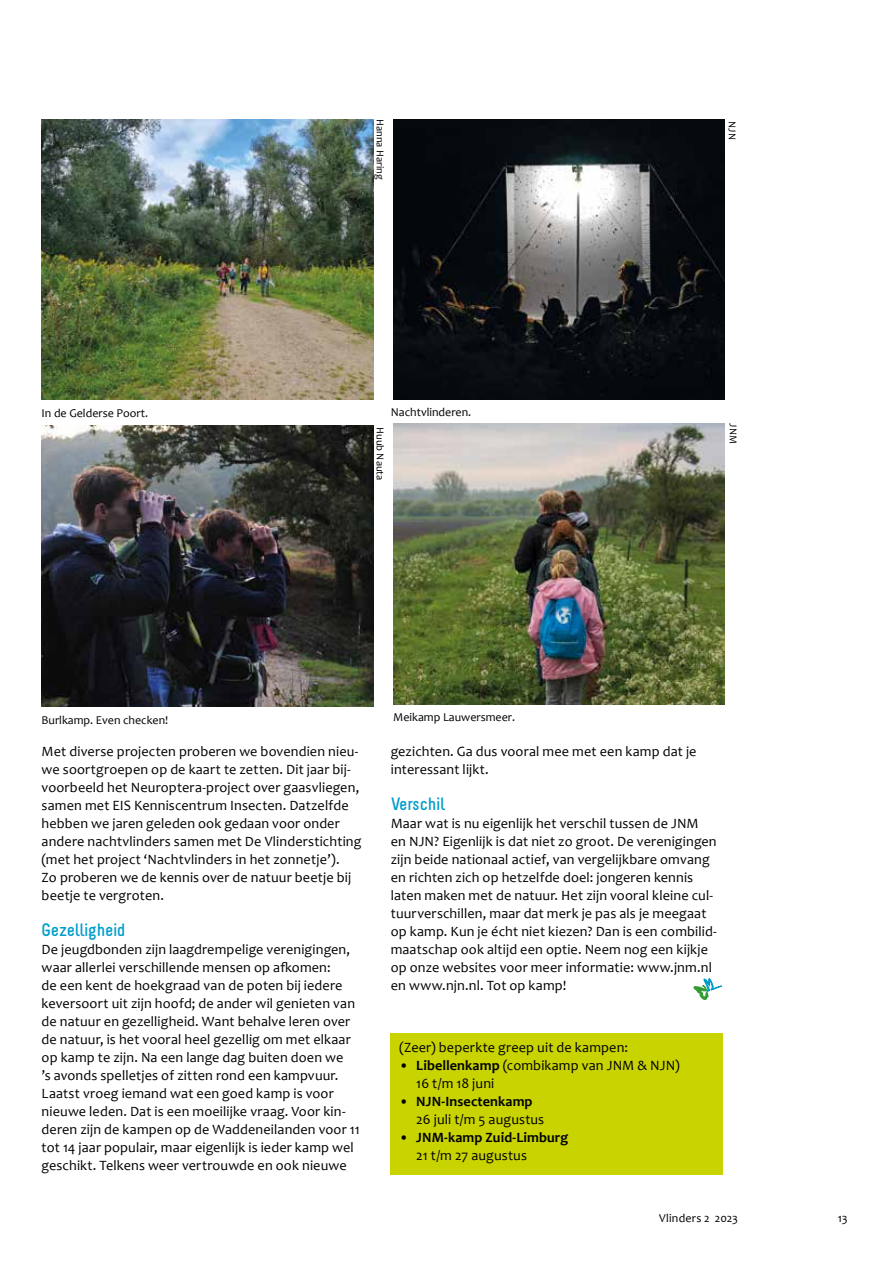
<style>
.page{position:relative;width:893px;height:1263px;background:#fff}
.page>*{position:absolute;margin:0;border:0;box-sizing:border-box;transform-origin:0 0}
.t1{font:700 18px "Melbourne";color:#009dcc}
.t2{font:14.25px/18px "Candara";letter-spacing:.01em;color:#000}
.t3{font:700 14.25px "Candara";letter-spacing:.01em;color:#000}
.t4{font:12px "Candara";color:#000}
.t5{font:10.5px "Candara";color:#000}
.s1{font-weight:700}
</style>
<div class="page">
<img style="left:42px;top:119px;width:331px;height:281px">
<img style="left:42px;top:426px;width:331px;height:281px">
<img style="left:393px;top:119px;width:332px;height:281px">
<img style="left:393px;top:423px;width:332px;height:281px">
<svg style="left:694px;top:978px;width:28px;height:22px"></svg>
<div style="left:391px;top:1033px;width:332px;height:141px;background:#c8d300"></div>
<p class="t5" style="left:387px;top:119px;width:62px;rotate:90deg">Hanna Haring</p>
<p class="t5" style="left:739px;top:121px;width:20px;rotate:90deg">NJN</p>
<p class="t4" style="left:42px;top:405px;width:108px">In de Gelderse Poort.</p>
<p class="t4" style="left:391px;top:405px;width:82px">Nachtvlinderen.</p>
<p class="t5" style="left:387px;top:427px;width:55px;rotate:90deg">Huub Nauta</p>
<p class="t5" style="left:740px;top:423px;width:22px;rotate:90deg">JNM</p>
<p class="t4" style="left:42px;top:712px;width:128px">Burlkamp. Even checken!</p>
<p class="t4" style="left:393px;top:709px;width:124px">Meikamp Lauwersmeer.</p>
<p class="t2" style="left:42px;top:742px;width:321px">Met diverse projecten proberen we bovendien nieu&shy;we soortgroepen op de kaart te zetten. Dit jaar bij&shy;voorbeeld het Neuroptera-project over gaasvliegen, samen met EIS Kenniscentrum Insecten. Datzelfde hebben we jaren geleden ook gedaan voor onder andere nachtvlinders samen met De Vlinderstichting (met het project ‘Nachtvlinders in het zonnetje’).<br>Zo proberen we de kennis over de natuur beetje bij beetje te vergroten.</p>
<p class="t1" style="left:42px;top:920px;width:85px">Gezelligheid</p>
<p class="t2" style="left:42px;top:940px;width:320px">De jeugdbonden zijn laagdrempelige verenigingen, waar allerlei verschillende mensen op afkomen:<br>de een kent de hoekgraad van de poten bij iedere keversoort uit zijn hoofd; de ander wil genieten van de natuur en gezelligheid. Want behalve leren over de natuur, is het vooral heel gezellig om met elkaar op kamp te zijn. Na een lange dag buiten doen we<br>’s avonds spelletjes of zitten rond een kampvuur.<br>Laatst vroeg iemand wat een goed kamp is voor nieuwe leden. Dat is een moeilijke vraag. Voor kin&shy;deren zijn de kampen op de Waddeneilanden voor 11 tot 14 jaar populair, maar eigenlijk is ieder kamp wel geschikt. Telkens weer vertrouwde en ook nieuwe</p>
<p class="t2" style="left:391px;top:742px;width:307px">gezichten. Ga dus vooral mee met een kamp dat je interessant lijkt.</p>
<p class="t1" style="left:391px;top:794px;width:55px">Verschil</p>
<p class="t2" style="left:391px;top:814px;width:328px">Maar wat is nu eigenlijk het verschil tussen de JNM en NJN? Eigenlijk is dat niet zo groot. De verenigingen zijn beide nationaal actief, van vergelijkbare omvang en richten zich op hetzelfde doel: jongeren kennis laten maken met de natuur. Het zijn vooral kleine cul&shy;tuurverschillen, maar dat merk je pas als je meegaat op kamp. Kun je écht niet kiezen? Dan is een combilid&shy;maatschap ook altijd een optie. Neem nog een kijkje op onze websites voor meer informatie: www.jnm.nl en www.njn.nl. Tot op kamp!</p>
<p class="t2" style="left:399px;top:1038px;width:230px">(Zeer) beperkte greep uit de kampen:</p>
<p class="t2" style="left:416px;top:1056px;width:265px;text-indent:-17px"><span class="s1">• Libellenkamp</span> (combikamp van JNM &amp; NJN)<br>16 t/m 18 juni</p>
<p class="t3" style="left:399px;top:1092px;width:135px">• NJN-Insectenkamp</p>
<p class="t2" style="left:416px;top:1110px;width:129px">26 juli t/m 5 augustus</p>
<p class="t3" style="left:399px;top:1128px;width:171px">• JNM-kamp Zuid-Limburg</p>
<p class="t2" style="left:416px;top:1146px;width:112px">21 t/m 27 augustus</p>
<p class="t4" style="left:659px;top:1211px;width:80px">Vlinders 2 2023</p>
<p class="t4" style="left:838px;top:1211px;width:11px">13</p>
</div>
